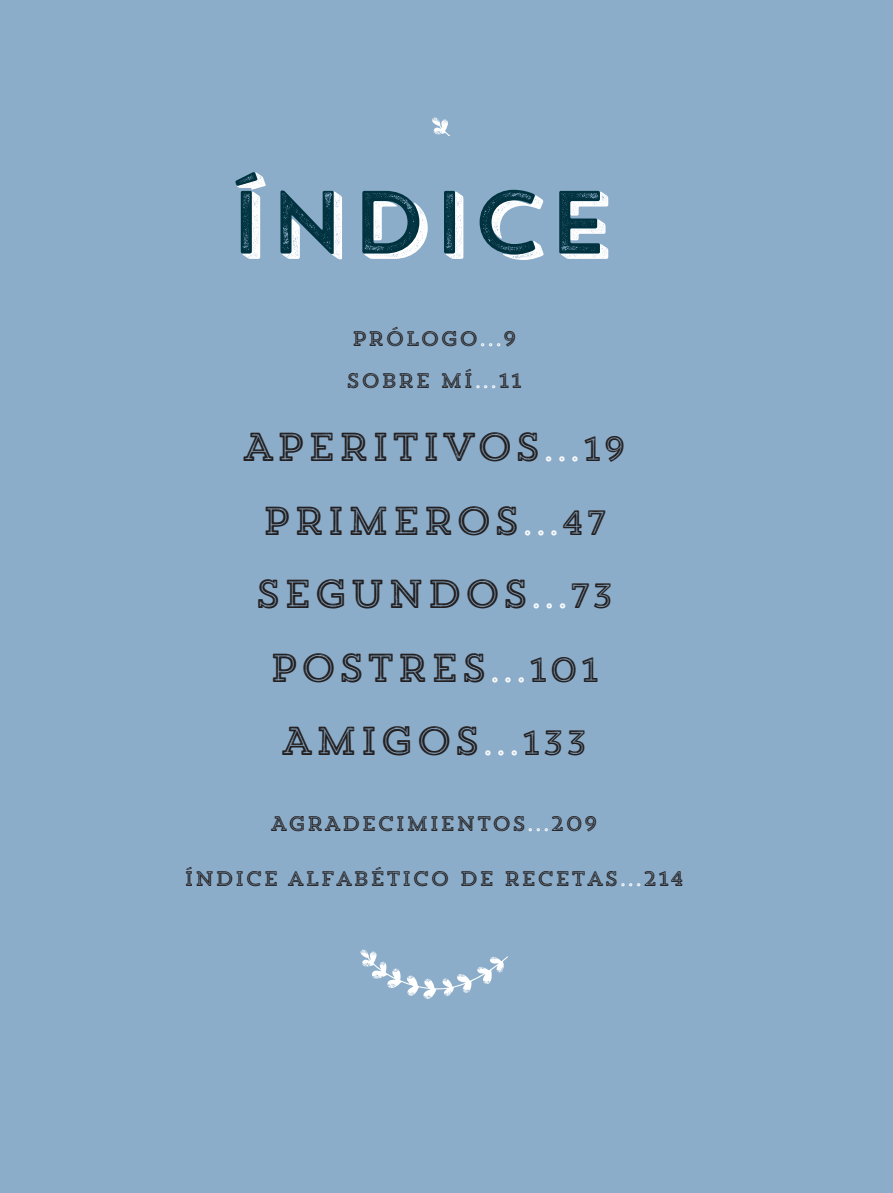
<style>
.page{position:relative;width:893px;height:1193px;background:#fff}
.page>*{position:absolute;margin:0;border:0;box-sizing:border-box;transform-origin:0 0}
.t1{font:88.9px "Trend Rough Sans One";letter-spacing:.03em;color:#00323f}
.t2{font:40.25px/73.5px "Trend Rough Slab Five";color:#231f20;text-align:center}
.t3{font:21px/42px "Trend Rough Slab Five";color:#231f20}
.s1{color:#fff}
.s2{font-size:35px;color:#fff}
.s3{font-size:35px}
</style>
<div class="page">
<div style="left:0;top:0;width:892px;height:1193px;background:#8cadc9"></div>
<svg style="left:360px;top:950px;width:148px;height:49px"></svg>
<svg style="left:432px;top:118px;width:17px;height:17px"></svg>
<h1 class="t1" style="left:228px;top:165px;width:384px">ÍNDICE</h1>
<p class="t3" style="left:346px;top:317px;width:178px">PRÓLOGO<span class="s1">...</span>9<br>SOBRE MÍ<span class="s1">...</span>11</p>
<h2 class="t2" style="left:241px;top:410px;width:387px">APERITIVOS<span class="s2">...</span><span class="s3">19<br></span>PRIMEROS<span class="s2">...</span><span class="s3">47<br></span>SEGUNDOS<span class="s2">...</span><span class="s3">73<br></span>POSTRES<span class="s2">...</span><span class="s3">101<br></span>AMIGOS<span class="s2">...</span><span class="s3">133</span></h2>
<p class="t3" style="left:270px;top:802px;width:329px">AGRADECIMIENTOS<span class="s1">...</span>209</p>
<p class="t3" style="left:184px;top:857px;width:502px">ÍNDICE ALFABÉTICO DE RECETAS<span class="s1">...</span>214</p>
</div>
